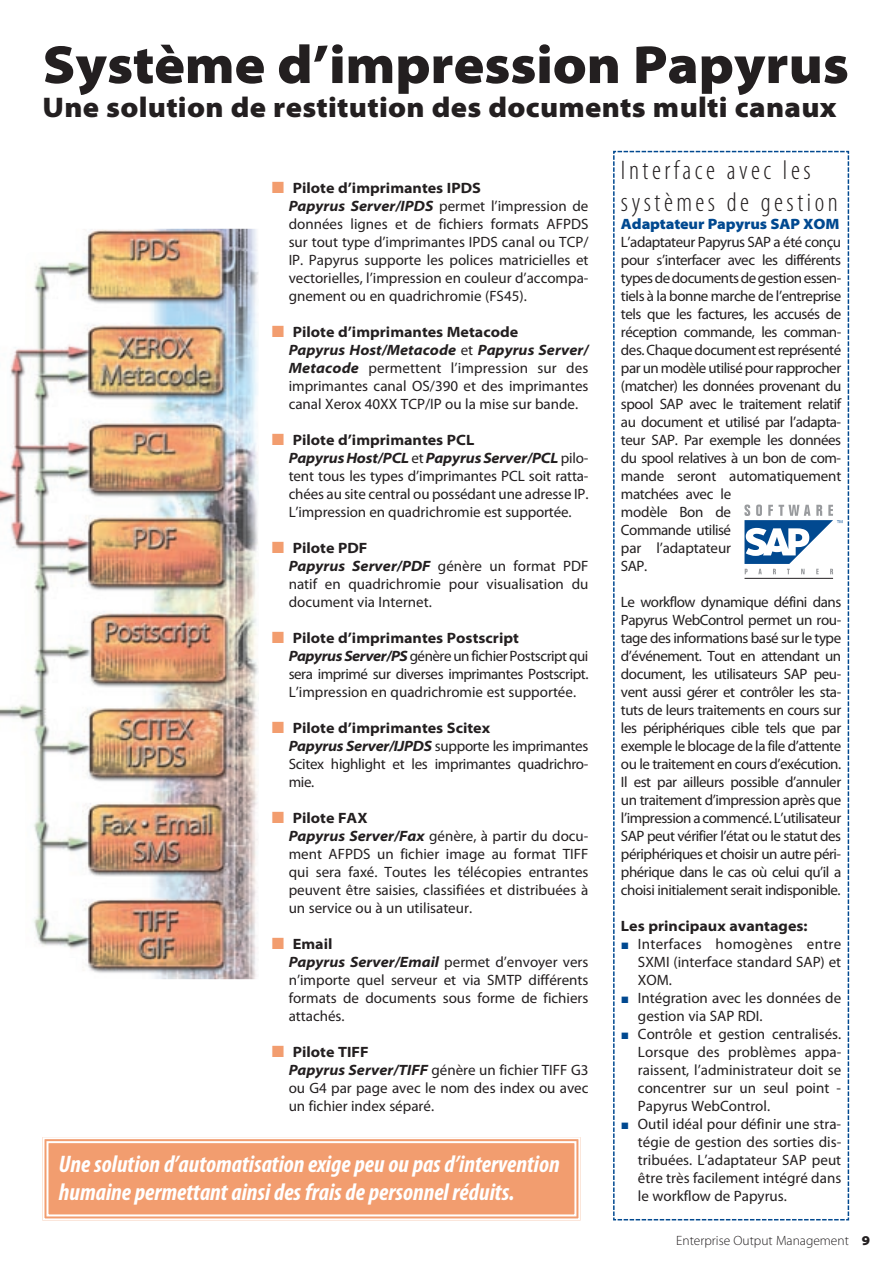
<style>
.page{position:relative;width:893px;height:1263px;background:#fff}
.page>*{position:absolute;margin:0;border:0;box-sizing:border-box;transform-origin:0 0}
.t1{font:900 semi-expanded 54px "Myriad Pro";letter-spacing:-.005em;color:#231f20}
.t2{font:900 semi-expanded 28.5px "Myriad Pro";letter-spacing:.01em;color:#231f20}
.t3{font:300 condensed 27px/32.4px "Myriad Pro";letter-spacing:.13em;color:#231f20}
.t4{font:italic 700 condensed 24px/28.8px "Myriad Pro";color:#fff}
.t5{font:15px/18px "Myriad Pro";color:#231f20}
.t6{font:15px/18px "Myriad Pro";letter-spacing:-.03em;color:#231f20}
.t7{font:15px/18px "Myriad Pro";letter-spacing:-.02em;color:#231f20}
.t8{font:15px "Myriad Pro";letter-spacing:.02em;color:#231f20}
.t9{font:900 semi-expanded 15px "Myriad Pro";letter-spacing:-.01em;color:#014990}
.t10{font:700 semi-expanded 15px "Myriad Pro";color:#231f20}
.t11{font:300 13.5px "Myriad Pro";color:#231f20}
.s1{font-family:"European Pi Three";color:#f29d6f}
.s2{font-weight:700;font-stretch:semi-expanded}
.s3{font-weight:700;font-style:italic;font-stretch:semi-expanded}
.s4{font-family:"European Pi Three";color:#014990}
.s5{font-weight:900;font-stretch:semi-expanded}
</style>
<div class="page">
<img style="left:0;top:229px;width:259px;height:750px">
<svg style="left:42px;top:1137px;width:539px;height:84px;background:#f2a379"></svg>
<div style="left:46px;top:1141px;width:530px;height:75px;border:2px solid #fff"></div>
<svg style="left:613px;top:151px;width:236px;height:1069px"></svg>
<hr style="left:744px;top:578px;width:89px;height:1px;background:#231f20">
<h1 class="t1" style="left:43px;top:34px;width:808px">Système d’impression Papyrus</h1>
<h2 class="t2" style="left:43px;top:91px;width:795px">Une solution de restitution des documents multi canaux</h2>
<p class="t5" style="left:289px;top:179px;width:301px;text-indent:-17px"><span class="s1">M</span> <span class="s2">Pilote d’imprimantes IPDS<br></span><span class="s3">Papyrus Server/IPDS</span> permet l’impression de données lignes et de fichiers formats AFPDS sur tout type d’imprimantes IPDS canal ou TCP/ IP. Papyrus supporte les polices matricielles et vectorielles, l’impression en couleur d’accompa&shy;gnement ou en quadrichromie (FS45).</p>
<p class="t5" style="left:289px;top:323px;width:301px;text-indent:-17px"><span class="s1">M</span> <span class="s2">Pilote d’imprimantes Metacode<br></span><span class="s3">Papyrus Host/Metacode</span> et <span class="s3">Papyrus Server/ Metacode</span> permettent l’impression sur des imprimantes canal OS/390 et des imprimantes canal Xerox 40XX TCP/IP ou la mise sur bande.</p>
<p class="t5" style="left:289px;top:431px;width:301px;text-indent:-17px"><span class="s1">M</span> <span class="s2">Pilote d’imprimantes PCL<br></span><span class="s3">Papyrus Host/PCL</span> et <span class="s3">Papyrus Server/PCL</span> pilo&shy;tent tous les types d’imprimantes PCL soit ratta&shy;chées au site central ou possédant une adresse IP.<br>L’impression en quadrichromie est supportée.</p>
<p class="t5" style="left:289px;top:539px;width:301px;text-indent:-17px"><span class="s1">M</span> <span class="s2">Pilote PDF<br></span><span class="s3">Papyrus Server/PDF</span> génère un format PDF natif en quadrichromie pour visualisation du document via Internet.</p>
<p class="t6" style="left:289px;top:629px;width:301px;text-indent:-17px"><span class="s1">M</span> <span class="s2">Pilote d’imprimantes Postscript<br></span><span class="s3">Papyrus Server/PS</span> génère un fichier Postscript qui sera imprimé sur diverses imprimantes Postscript.<br>L’impression en quadrichromie est supportée.</p>
<p class="t7" style="left:289px;top:719px;width:301px;text-indent:-17px"><span class="s1">M</span> <span class="s2">Pilote d’imprimantes Scitex<br></span><span class="s3">Papyrus Server/IJPDS</span> supporte les imprimantes Scitex highlight et les imprimantes quadrichro&shy;mie.</p>
<p class="t5" style="left:289px;top:809px;width:301px;text-indent:-17px"><span class="s1">M</span> <span class="s2">Pilote FAX<br></span><span class="s3">Papyrus Server/Fax</span> génère, à partir du docu&shy;ment AFPDS un fichier image au format TIFF qui sera faxé. Toutes les télécopies entrantes peuvent être saisies, classifiées et distribuées à un service ou à un utilisateur.</p>
<p class="t5" style="left:289px;top:935px;width:301px;text-indent:-17px"><span class="s1">M</span> <span class="s2">Email<br></span><span class="s3">Papyrus Server/Email</span> permet d’envoyer vers n’importe quel serveur et via SMTP différents formats de documents sous forme de fichiers attachés.</p>
<p class="t5" style="left:289px;top:1043px;width:301px;text-indent:-17px"><span class="s1">M</span> <span class="s2">Pilote TIFF<br></span><span class="s3">Papyrus Server/TIFF</span> génère un fichier TIFF G3 ou G4 par page avec le nom des index ou avec un fichier index séparé.</p>
<h3 class="t4" style="left:59px;top:1150px;width:502px">Une solution d’automatisation exige peu ou pas d’intervention humaine permettant ainsi des frais de personnel réduits.</h3>
<h3 class="t3" style="left:621px;top:154px;width:218px">Interface avec les systèmes de gestion</h3>
<p class="t9" style="left:621px;top:216px;width:220px">Adaptateur Papyrus SAP XOM</p>
<p class="t6" style="left:621px;top:234px;width:222px">L’adaptateur Papyrus SAP a été conçu pour s’interfacer avec les différents types de documents de gestion essen&shy;tiels à la bonne marche de l’entreprise tels que les factures, les accusés de réception commande, les comman&shy;des. Chaque document est représenté par un modèle utilisé pour rapprocher (matcher) les données provenant du spool SAP avec le traitement relatif au document et utilisé par l’adapta&shy;teur SAP. Par exemple les données du spool relatives à un bon de com&shy;mande seront automatiquement matchées avec le<br>modèle Bon de<br>Commande utilisé<br>par l’adaptateur<br>SAP.</p>
<p class="t5" style="left:621px;top:594px;width:222px;text-align:justify">Le workflow dynamique défini dans Papyrus WebControl permet un rou&shy;tage des informations basé sur le type d’événement. Tout en attendant un document, les utilisateurs SAP peu&shy;vent aussi gérer et contrôler les sta&shy;tuts de leurs traitements en cours sur les périphériques cible tels que par exemple le blocage de la file d’attente ou le traitement en cours d’exécution.<br>Il est par ailleurs possible d’annuler un traitement d’impression après que l’impression a commencé. L’utilisateur SAP peut vérifier l’état ou le statut des périphériques et choisir un autre péri&shy;phérique dans le cas où celui qu’il a choisi initialement serait indisponible.</p>
<p class="t10" style="left:621px;top:918px;width:188px">Les principaux avantages:</p>
<p class="t8" style="left:621px;top:936px;width:222px"><span class="s4">J</span> Interfaces homogènes entre</p>
<p class="t5" style="left:638px;top:954px;width:205px">SXMI (interface standard SAP) et</p>
<p class="t5" style="left:638px;top:972px;width:36px">XOM.</p>
<p class="t5" style="left:621px;top:990px;width:222px"><span class="s4">J</span> Intégration avec les données de</p>
<p class="t5" style="left:638px;top:1008px;width:126px">gestion via SAP RDI.</p>
<p class="t5" style="left:621px;top:1026px;width:222px"><span class="s4">J</span> Contrôle et gestion centralisés.</p>
<p class="t5" style="left:638px;top:1044px;width:205px">Lorsque des problèmes appa-</p>
<p class="t5" style="left:638px;top:1062px;width:205px">raissent, l’administrateur doit se</p>
<p class="t5" style="left:638px;top:1080px;width:205px">concentrer sur un seul point -</p>
<p class="t5" style="left:638px;top:1098px;width:134px">Papyrus WebControl.</p>
<p class="t5" style="left:621px;top:1116px;width:222px"><span class="s4">J</span> Outil idéal pour définir une stra-</p>
<p class="t5" style="left:638px;top:1134px;width:205px">tégie de gestion des sorties dis-</p>
<p class="t5" style="left:638px;top:1152px;width:205px">tribuées. L’adaptateur SAP peut</p>
<p class="t5" style="left:638px;top:1170px;width:205px">être très facilement intégré dans</p>
<p class="t5" style="left:638px;top:1188px;width:150px">le workflow de Papyrus.</p>
<p class="t11" style="left:676px;top:1233px;width:195px">Enterprise Output Management <span class="s5">9</span></p>
</div>
